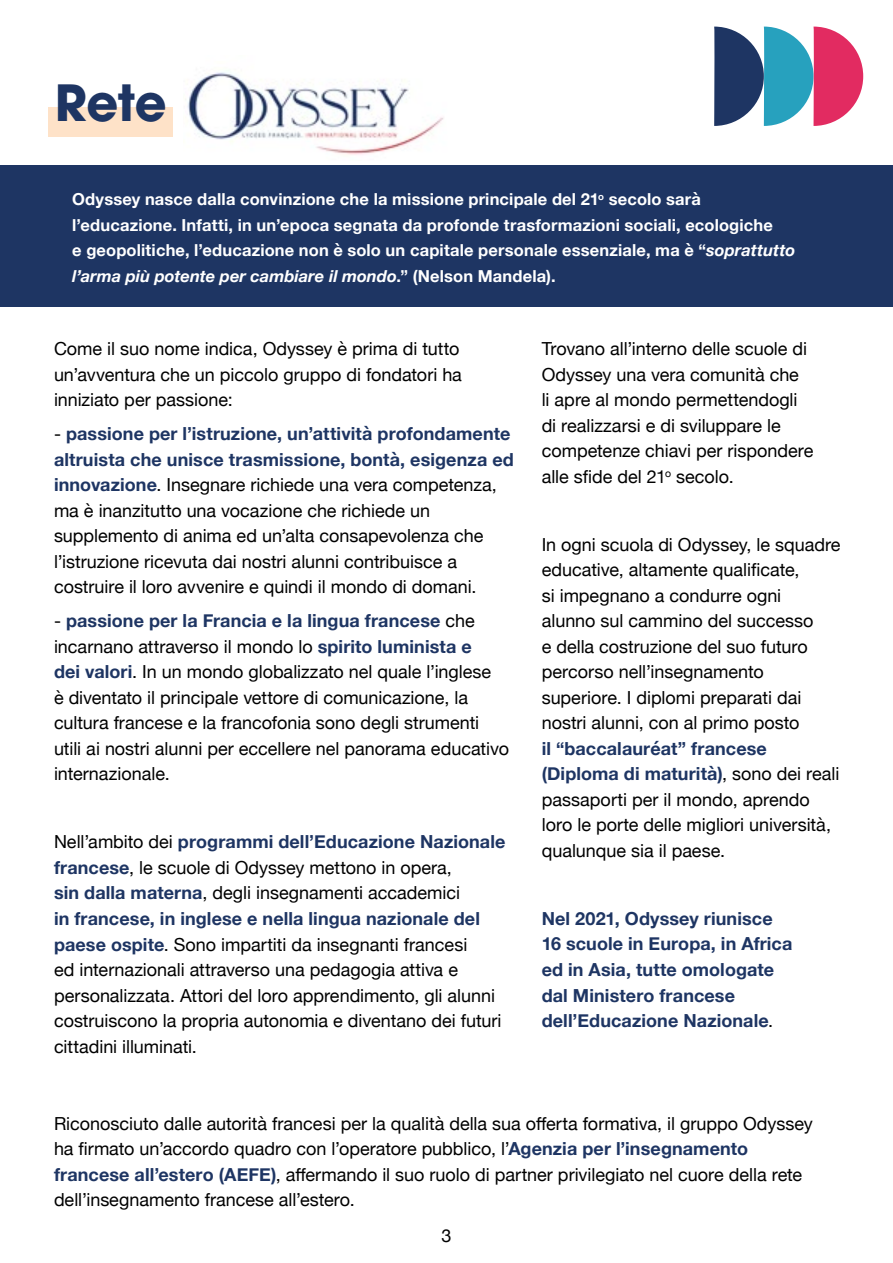
<style>
.page{position:relative;width:893px;height:1263px;background:#fff}
.page>*{position:absolute;margin:0;border:0;box-sizing:border-box;transform-origin:0 0}
.t1{font:700 49.5px "Avant Garde LT";color:#1e3563}
.t2{font:18px/25.5px "Helvetica Neue";color:#000}
.t3{font:700 18px/25.5px "Helvetica Neue";letter-spacing:.005em;color:#1e3563}
.t4{font:700 16.5px/25.5px "Helvetica Neue";letter-spacing:.01em;color:#fff}
.s1{font-style:italic}
.s2{font-weight:700;color:#1e3563}
.s3{font-weight:400;color:#000}
</style>
<div class="page">
<svg style="left:714px;top:27px;width:149px;height:99px"></svg>
<div style="left:0;top:165px;width:893px;height:141px;background:#1e3563"></div>
<img style="left:185px;top:72px;width:259px;height:83px">
<div style="left:49px;top:107px;width:124px;height:30px;background:#fee2c8"></div>
<h1 class="t1" style="left:55px;top:70px;width:114px">Rete</h1>
<p class="t4" style="left:72px;top:187px;width:724px">Odyssey nasce dalla convinzione che la missione principale del 21<sup>o</sup> secolo sarà l’educazione. Infatti, in un’epoca segnata da profonde trasformazioni sociali, ecologiche<br>e geopolitiche, l’educazione non è solo un capitale personale essenziale, ma è “<span class="s1">soprattutto l’arma più potente per cambiare il mondo</span>.” (Nelson Mandela).</p>
<p class="t2" style="left:54px;top:337px;width:409px">Come il suo nome indica, Odyssey è prima di tutto un’avventura che un piccolo gruppo di fondatori ha inniziato per passione:</p>
<p class="t2" style="left:54px;top:422px;width:461px">- <span class="s2">passione per l’istruzione, un’attività profondamente altruista che unisce trasmissione, bontà, esigenza ed innovazione</span>. Insegnare richiede una vera competenza, ma è inanzitutto una vocazione che richiede un supplemento di anima ed un’alta consapevolenza che l’istruzione ricevuta dai nostri alunni contribuisce a costruire il loro avvenire e quindi il mondo di domani.</p>
<p class="t2" style="left:54px;top:609px;width:457px">- <span class="s2">passione per la Francia e la lingua francese</span> che incarnano attraverso il mondo lo <span class="s2">spirito luminista e<br>dei valori</span>. In un mondo globalizzato nel quale l’inglese<br>è diventato il principale vettore di comunicazione, la cultura francese e la francofonia sono degli strumenti utili ai nostri alunni per eccellere nel panorama educativo internazionale.</p>
<p class="t2" style="left:54px;top:830px;width:453px">Nell’ambito dei <span class="s2">programmi dell’Educazione Nazionale francese</span>, le scuole di Odyssey mettono in opera,<br><span class="s2">sin dalla materna</span>, degli insegnamenti accademici<br><span class="s2">in francese, in inglese e nella lingua nazionale del paese ospite</span>. Sono impartiti da insegnanti francesi<br>ed internazionali attraverso una pedagogia attiva e personalizzata. Attori del loro apprendimento, gli alunni costruiscono la propria autonomia e diventano dei futuri cittadini illuminati.</p>
<p class="t2" style="left:542px;top:337px;width:273px">Trovano all’interno delle scuole di<br>Odyssey una vera comunità che<br>li apre al mondo permettendogli di realizzarsi e di sviluppare le competenze chiavi per rispondere alle sfide del 21<sup>o</sup> secolo.</p>
<p class="t2" style="left:542px;top:533px;width:300px">In ogni scuola di Odyssey, le squadre educative, altamente qualificate,<br>si impegnano a condurre ogni<br>alunno sul cammino del successo<br>e della costruzione del suo futuro percorso nell’insegnamento superiore. I diplomi preparati dai nostri alunni, con al primo posto</p>
<p class="t2" style="left:542px;top:737px;width:299px"><span class="s2">il “baccalauréat” francese (Diploma di maturità)</span>, sono dei reali passaporti per il mondo, aprendo loro le porte delle migliori università, qualunque sia il paese.</p>
<p class="t3" style="left:542px;top:906px;width:252px">Nel 2021, Odyssey riunisce<br>16 scuole in Europa, in Africa ed in Asia, tutte omologate dal Ministero francese dell’Educazione Nazionale<span class="s3">.</span></p>
<p class="t2" style="left:54px;top:1112px;width:760px">Riconosciuto dalle autorità francesi per la qualità della sua offerta formativa, il gruppo Odyssey ha firmato un’accordo quadro con l’operatore pubblico, l’<span class="s2">Agenzia per l’insegnamento francese all’estero (AEFE)</span>, affermando il suo ruolo di partner privilegiato nel cuore della rete dell’insegnamento francese all’estero.</p>
<p class="t2" style="left:441px;top:1224px;width:12px">3</p>
</div>
